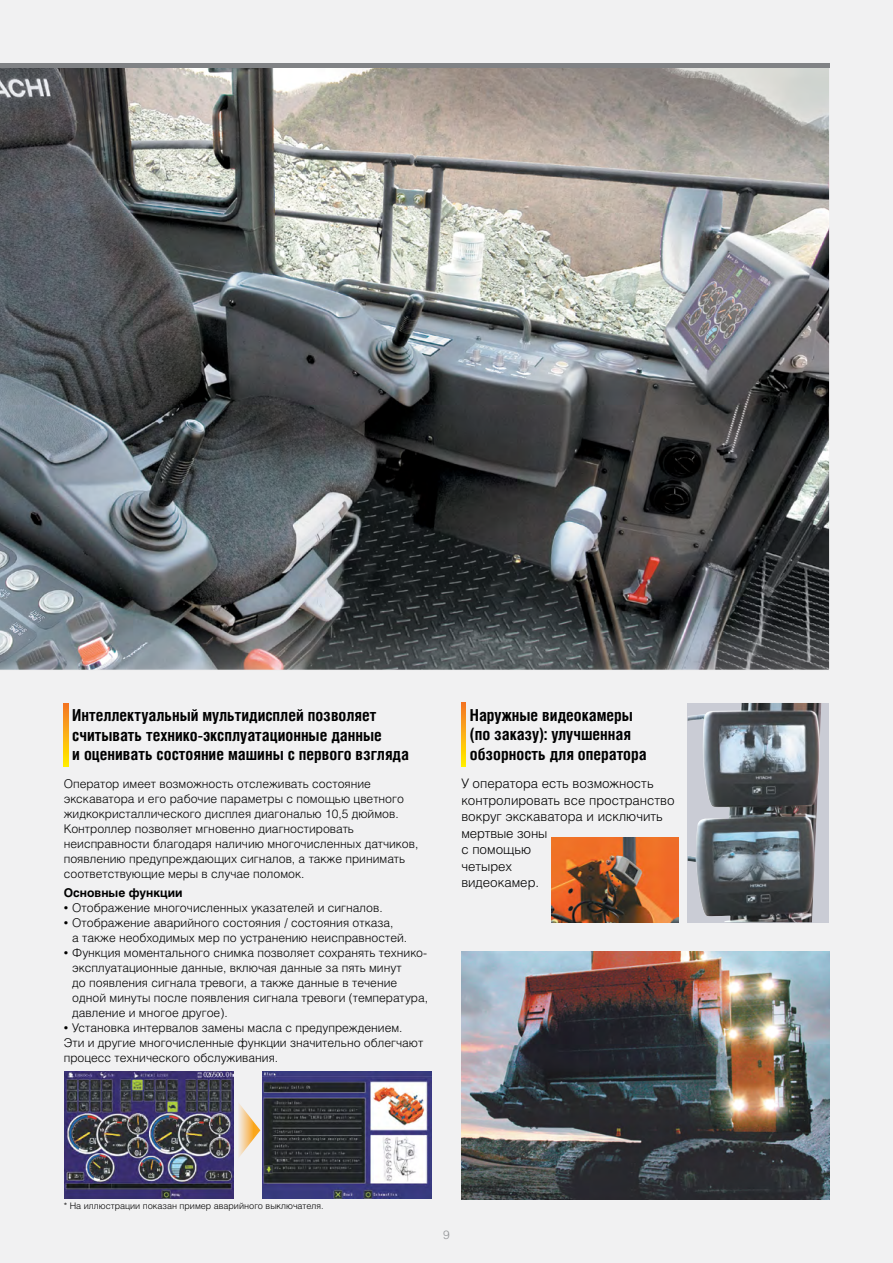
<style>
.page{position:relative;width:893px;height:1263px;background:#f1f1f2}
.page>*{position:absolute;margin:0;border:0;box-sizing:border-box;transform-origin:0 0}
.t1{font:700 16.5px/19.5px "Helios Cond C";color:#000}
.t2{font:13.2px/16.5px "Helios Light C";color:#000}
.t3{font:12px/15px "Helios Light C";color:#000}
.t4{font:700 12px "Helios C";color:#000}
.t5{font:12px "Helios Light C";color:#939598}
.t6{font:9px "Helios Light C";color:#000}
.s1{font-size:9px}
</style>
<div class="page">
<img style="left:0;top:64px;width:830px;height:606px">
<hr style="left:0;top:64px;width:829px;height:4px;background:#808285">
<svg style="left:64px;top:703px;width:4px;height:64px"></svg>
<svg style="left:461px;top:703px;width:5px;height:63px"></svg>
<div style="left:688px;top:703px;width:141px;height:219px;background:#caccd5"></div>
<img style="left:688px;top:703px;width:133px;height:219px">
<img style="left:552px;top:837px;width:126px;height:85px">
<img style="left:64px;top:1071px;width:169px;height:127px">
<img style="left:262px;top:1071px;width:170px;height:127px">
<svg style="left:239px;top:1104px;width:21px;height:53px"></svg>
<img style="left:461px;top:951px;width:368px;height:248px">
<h1 class="t1" style="left:72px;top:705px;width:338px">Интеллектуальный мультидисплей позволяет считывать технико-эксплуатационные данные<br>и оценивать состояние машины с первого взгляда</h1>
<p class="t3" style="left:64px;top:776px;width:356px">Оператор имеет возможность отслеживать состояние экскаватора и его рабочие параметры с помощью цветного жидкокристаллического дисплея диагональю 10,5 дюймов.<br>Контроллер позволяет мгновенно диагностировать неисправности благодаря наличию многочисленных датчиков, появлению предупреждающих сигналов, а также принимать соответствующие меры в случае поломок.</p>
<p class="t4" style="left:64px;top:886px;width:120px">Основные функции</p>
<p class="t3" style="left:64px;top:900px;width:320px"><span class="s1">•</span> Отображение многочисленных указателей и сигналов.</p>
<p class="t3" style="left:72px;top:915px;width:336px;text-indent:-9px"><span class="s1">•</span> Отображение аварийного состояния / состояния отказа,<br>а также необходимых мер по устранению неисправностей.</p>
<p class="t3" style="left:72px;top:945px;width:357px;text-indent:-9px"><span class="s1">•</span> Функция моментального снимка позволяет сохранять технико&shy;эксплуатационные данные, включая данные за пять минут<br>до появления сигнала тревоги, а также данные в течение одной минуты после появления сигнала тревоги (температура, давление и многое другое).</p>
<p class="t3" style="left:64px;top:1020px;width:361px"><span class="s1">•</span> Установка интервалов замены масла с предупреждением.<br>Эти и другие многочисленные функции значительно облегчают процесс технического обслуживания.</p>
<h1 class="t1" style="left:470px;top:705px;width:178px">Наружные видеокамеры (по заказу): улучшенная обзорность для оператора</h1>
<p class="t2" style="left:461px;top:775px;width:215px">У оператора есть возможность контролировать все пространство вокруг экскаватора и исключить мертвые зоны<br>с помощью<br>четырех<br>видеокамер.</p>
<p class="t6" style="left:64px;top:1200px;width:261px">* На иллюстрации показан пример аварийного выключателя.</p>
<p class="t5" style="left:443px;top:1228px;width:8px">9</p>
</div>
